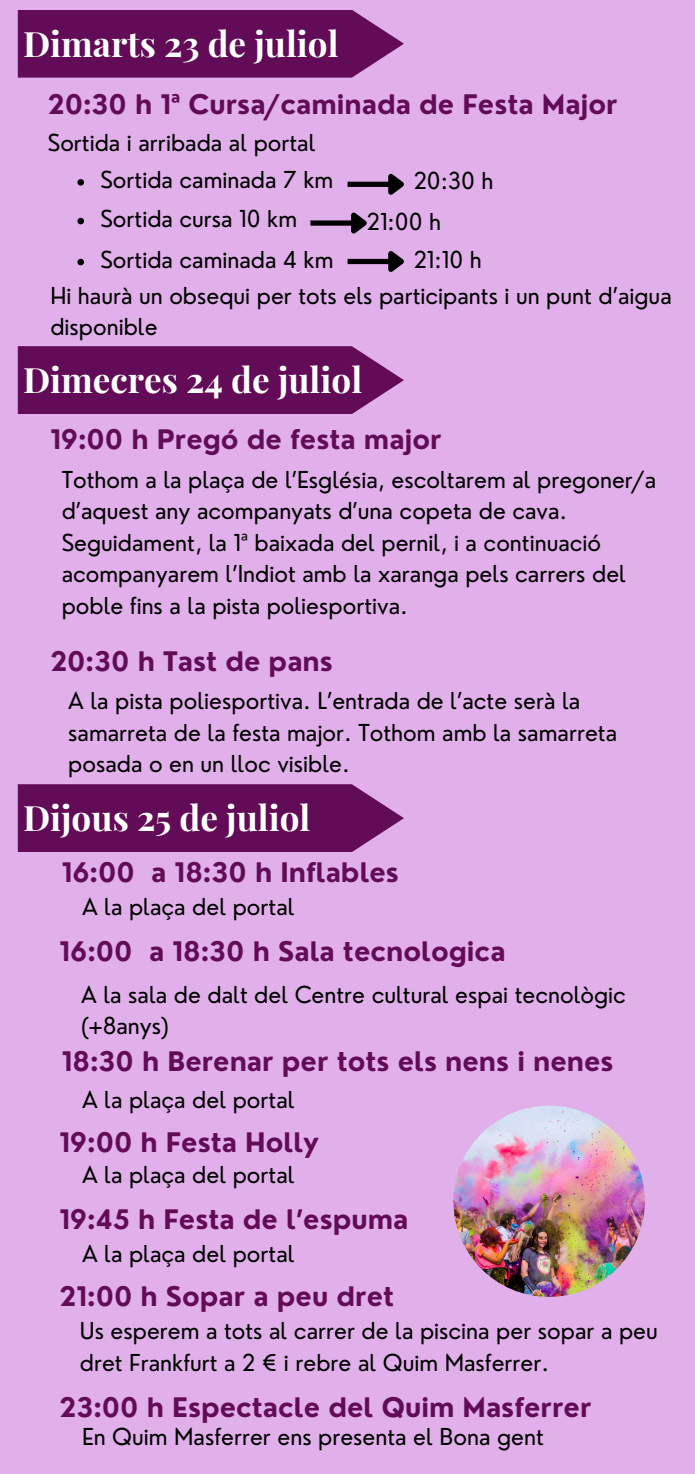
<style>
.page{position:relative;width:695px;height:1474px;background:#fff}
.page>*{position:absolute;margin:0;border:0;box-sizing:border-box;transform-origin:0 0}
.t1{font:700 35px "Playfair Display";color:#fff}
.t2{font:700 26.25px "Nourd";color:#620b56}
.t3{font:22.75px/31.5px "Nourd";color:#000}
</style>
<div class="page">
<div style="left:0;top:0;width:694px;height:1474px;background:#e1afea"></div>
<svg style="left:77px;top:179px;width:7px;height:7px"></svg>
<svg style="left:77px;top:218px;width:7px;height:6px"></svg>
<svg style="left:77px;top:259px;width:7px;height:6px"></svg>
<div style="left:347px;top:182px;width:42px;height:5px;background:#000"></div>
<svg style="left:383px;top:173px;width:21px;height:22px"></svg>
<div style="left:310px;top:220px;width:42px;height:6px;background:#000"></div>
<svg style="left:346px;top:212px;width:21px;height:22px"></svg>
<div style="left:347px;top:259px;width:42px;height:5px;background:#000"></div>
<svg style="left:383px;top:251px;width:21px;height:21px"></svg>
<svg style="left:18px;top:10px;width:386px;height:68px;background:#6b1660"></svg>
<svg style="left:18px;top:346px;width:386px;height:68px;background:#6a1660"></svg>
<svg style="left:18px;top:784px;width:386px;height:68px;background:#6a1660"></svg>
<img style="left:453px;top:1106px;width:191px;height:191px;border-radius:50%">
<p class="t1" style="left:23px;top:19px;width:317px">Dimarts 23 de juliol</p>
<p class="t2" style="left:48px;top:88px;width:571px">20:30 h 1ª Cursa/caminada de Festa Major</p>
<p class="t3" style="left:48px;top:127px;width:269px">Sortida i arribada al portal</p>
<h1 class="t3" style="left:100px;top:164px;width:234px">Sortida caminada 7 km</h1>
<h2 class="t3" style="left:100px;top:203px;width:198px">Sortida cursa 10 km</h2>
<p class="t3" style="left:100px;top:244px;width:234px">Sortida caminada 4 km</p>
<p class="t3" style="left:413px;top:165px;width:81px">20:30 h</p>
<p class="t3" style="left:366px;top:205px;width:76px">21:00 h</p>
<h1 class="t3" style="left:413px;top:244px;width:69px">21:10 h</h1>
<h2 class="t3" style="left:50px;top:280px;width:622px">Hi haurà un obsequi per tots els participants i un punt d’aigua disponible</h2>
<p class="t1" style="left:23px;top:356px;width:340px">Dimecres 24 de juliol</p>
<p class="t2" style="left:50px;top:423px;width:393px">19:00 h Pregó de festa major</p>
<h2 class="t3" style="left:62px;top:464px;width:596px">Tothom a la plaça de l’Església, escoltarem al pregoner/a d’aquest any acompanyats d’una copeta de cava.<br>Seguidament, la 1ª baixada del pernil, i a continuació acompanyarem l’Indiot amb la xaranga pels carrers del poble fins a la pista poliesportiva.</h2>
<p class="t2" style="left:50px;top:644px;width:284px">20:30 h Tast de pans</p>
<h1 class="t3" style="left:68px;top:685px;width:550px">A la pista poliesportiva. L’entrada de l’acte serà la samarreta de la festa major. Tothom amb la samarreta posada o en un lloc visible.</h1>
<p class="t1" style="left:23px;top:794px;width:289px">Dijous 25 de juliol</p>
<h2 class="t2" style="left:62px;top:856px;width:338px">16:00 a 18:30 h Inflables</h2>
<p class="t3" style="left:82px;top:890px;width:214px">A la plaça del portal</p>
<p class="t2" style="left:59px;top:935px;width:447px">16:00 a 18:30 h Sala tecnologica</p>
<h2 class="t3" style="left:81px;top:978px;width:546px">A la sala de dalt del Centre cultural espai tecnològic (+8anys)</h2>
<h2 class="t2" style="left:62px;top:1044px;width:553px">18:30 h Berenar per tots els nens i nenes</h2>
<p class="t3" style="left:82px;top:1084px;width:214px">A la plaça del portal</p>
<p class="t2" style="left:59px;top:1125px;width:261px">19:00 h Festa Holly</p>
<p class="t3" style="left:82px;top:1159px;width:214px">A la plaça del portal</p>
<p class="t2" style="left:59px;top:1202px;width:350px">19:45 h Festa de l’espuma</p>
<h2 class="t3" style="left:82px;top:1238px;width:214px">A la plaça del portal</h2>
<h2 class="t2" style="left:59px;top:1279px;width:336px">21:00 h Sopar a peu dret</h2>
<h2 class="t3" style="left:80px;top:1315px;width:579px">Us esperem a tots al carrer de la piscina per sopar a peu dret Frankfurt a 2 € i rebre al Quim Masferrer.</h2>
<p class="t2" style="left:59px;top:1390px;width:533px">23:00 h Espectacle del Quim Masferrer</p>
<h2 class="t3" style="left:82px;top:1421px;width:463px">En Quim Masferrer ens presenta el Bona gent</h2>
</div>
